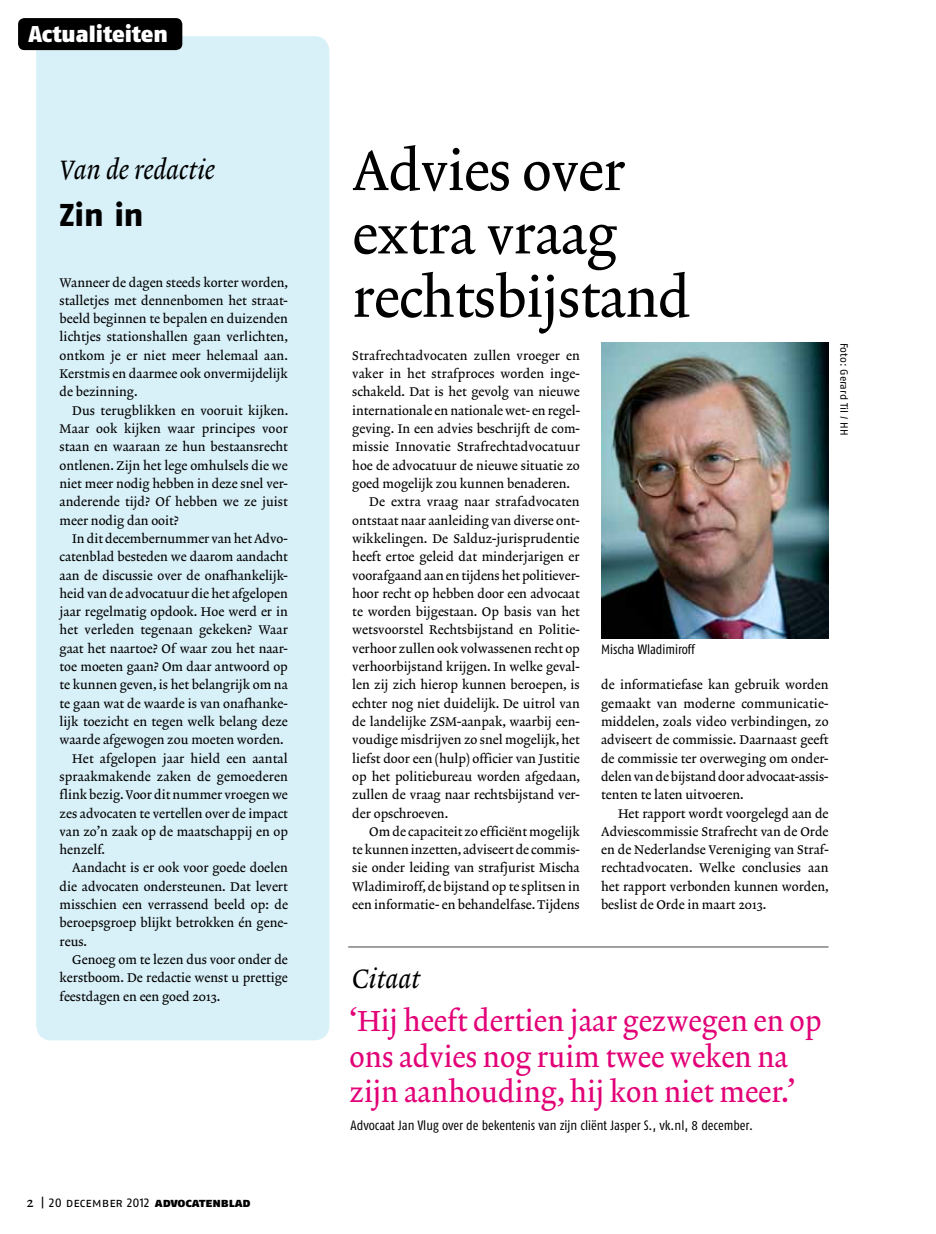
<style>
.page{position:relative;width:936px;height:1234px;background:#fff}
.page>*{position:absolute;margin:0;border:0;box-sizing:border-box;transform-origin:0 0}
.t1{font:55.2px/63.3px "Lexicon No 2 Roman A Txt";letter-spacing:-.01em;color:#000}
.t2{font:31.5px "Fago No Exb Lf";color:#000}
.t3{font:29.4px/35.4px "Lexicon No 2 Roman A Txt";color:#e20177;scale:.96 1}
.t4{font:27px "Lexicon No 2 Italic A Txt";color:#000}
.t5{font:22.8px "Fago No Black Lf";color:#fff}
.t6{font:13.5px "Fago Co Regular Lf";color:#000}
.t7{font:12.75px/18.3px "Lexicon No 2 Roman A Txt";color:#000;text-align:justify}
.t8{font:12.75px "Fago No Regular Lf Caps";letter-spacing:-.01em;color:#000}
.t9{font:10.5px "Fago No Regular LF";letter-spacing:-.005em;color:#000}
.s1{font-family:"Lexicon No 2 Roman A Txt";font-size:14.25px}
.s2{font-family:"Fago No Black Lf Caps"}
</style>
<div class="page">
<div style="left:36px;top:36px;width:293px;height:1004px;background:#d8f0f8;border-radius:15px"></div>
<div style="left:18px;top:18px;width:164px;height:32px;background:#000;border-radius:6px"></div>
<hr style="left:348px;top:946px;width:480px;height:1px;background:#808285">
<img style="left:601px;top:342px;width:227px;height:296px">
<h3 class="t5" style="left:28px;top:20px;width:141px">Actualiteiten</h3>
<h3 class="t4" style="left:60px;top:154px;width:157px">Van de redactie</h3>
<h2 class="t2" style="left:60px;top:196px;width:86px">Zin in</h2>
<p class="t7" style="left:60px;top:273px;width:230px">Wanneer de dagen steeds korter worden, stalletjes met dennenbomen het straat&shy;beeld beginnen te bepalen en duizenden lichtjes stationshallen gaan verlichten, ontkom je er niet meer helemaal aan.<br>Kerstmis en daarmee ook onvermijdelijk de bezinning.</p>
<p class="t7" style="left:60px;top:401px;width:230px;text-indent:13px">Dus terugblikken en vooruit kijken.<br>Maar ook kijken waar principes voor staan en waaraan ze hun bestaansrecht ontlenen. Zijn het lege omhulsels die we niet meer nodig hebben in deze snel ver&shy;anderende tijd? Of hebben we ze juist meer nodig dan ooit?</p>
<p class="t7" style="left:72px;top:530px;width:217px">In dit decembernummer van het Advo-</p>
<p class="t7" style="left:60px;top:548px;width:230px">catenblad besteden we daarom aandacht</p>
<p class="t7" style="left:60px;top:566px;width:230px">aan de discussie over de onafhankelijk-</p>
<p class="t7" style="left:60px;top:584px;width:230px">heid van de advocatuur die het afgelopen</p>
<p class="t7" style="left:60px;top:603px;width:230px">jaar regelmatig opdook. Hoe werd er in</p>
<p class="t7" style="left:60px;top:621px;width:230px">het verleden tegenaan gekeken? Waar</p>
<p class="t7" style="left:60px;top:639px;width:230px">gaat het naartoe? Of waar zou het naar-</p>
<p class="t7" style="left:60px;top:658px;width:230px">toe moeten gaan? Om daar antwoord op</p>
<p class="t7" style="left:60px;top:676px;width:230px">te kunnen geven, is het belangrijk om na</p>
<p class="t7" style="left:60px;top:694px;width:230px">te gaan wat de waarde is van onafhanke-</p>
<p class="t7" style="left:60px;top:713px;width:230px">lijk toezicht en tegen welk belang deze</p>
<p class="t7" style="left:60px;top:731px;width:226px">waarde afgewogen zou moeten worden.</p>
<p class="t7" style="left:72px;top:749px;width:217px">Het afgelopen jaar hield een aantal</p>
<p class="t7" style="left:60px;top:767px;width:230px">spraakmakende zaken de gemoederen</p>
<p class="t7" style="left:60px;top:786px;width:230px">flink bezig. Voor dit nummer vroegen we</p>
<p class="t7" style="left:60px;top:804px;width:230px">zes advocaten te vertellen over de impact</p>
<p class="t7" style="left:60px;top:822px;width:230px">van zo’n zaak op de maatschappij en op</p>
<p class="t7" style="left:60px;top:841px;width:47px">henzelf.</p>
<p class="t7" style="left:72px;top:859px;width:217px">Aandacht is er ook voor goede doelen</p>
<p class="t7" style="left:60px;top:877px;width:230px">die advocaten ondersteunen. Dat levert</p>
<p class="t7" style="left:60px;top:895px;width:230px">misschien een verrassend beeld op: de</p>
<p class="t7" style="left:60px;top:914px;width:230px">beroepsgroep blijkt betrokken én gene-</p>
<p class="t7" style="left:60px;top:932px;width:29px">reus.</p>
<p class="t7" style="left:72px;top:950px;width:217px">Genoeg om te lezen dus voor onder de</p>
<p class="t7" style="left:60px;top:969px;width:230px">kerstboom. De redactie wenst u prettige</p>
<p class="t7" style="left:60px;top:987px;width:162px">feestdagen en een goed 2013.</p>
<p class="t8" style="left:27px;top:1194px;width:226px"><span class="s1">2</span> | 20 december 2012 <span class="s2">advocatenblad</span></p>
<h1 class="t1" style="left:352px;top:142px;width:339px">Advies over extra vraag rechtsbijstand</h1>
<p class="t7" style="left:352px;top:347px;width:229px">Strafrechtadvocaten zullen vroeger en</p>
<p class="t7" style="left:352px;top:365px;width:229px">vaker in het strafproces worden inge-</p>
<p class="t7" style="left:352px;top:383px;width:229px">schakeld. Dat is het gevolg van nieuwe</p>
<p class="t7" style="left:352px;top:402px;width:229px">internationale en nationale wet- en regel-</p>
<p class="t7" style="left:352px;top:420px;width:229px">geving. In een advies beschrijft de com-</p>
<p class="t7" style="left:352px;top:438px;width:229px">missie Innovatie Strafrechtadvocatuur</p>
<p class="t7" style="left:352px;top:456px;width:229px">hoe de advocatuur de nieuwe situatie zo</p>
<p class="t7" style="left:352px;top:475px;width:219px">goed mogelijk zou kunnen benaderen.</p>
<p class="t7" style="left:369px;top:493px;width:212px">De extra vraag naar strafadvocaten</p>
<p class="t7" style="left:352px;top:511px;width:229px">ontstaat naar aanleiding van diverse ont-</p>
<p class="t7" style="left:352px;top:530px;width:229px">wikkelingen. De Salduz-jurisprudentie</p>
<p class="t7" style="left:352px;top:548px;width:229px">heeft ertoe geleid dat minderjarigen er</p>
<p class="t7" style="left:352px;top:566px;width:229px">voorafgaand aan en tijdens het politiever-</p>
<p class="t7" style="left:352px;top:584px;width:229px">hoor recht op hebben door een advocaat</p>
<p class="t7" style="left:352px;top:603px;width:229px">te worden bijgestaan. Op basis van het</p>
<p class="t7" style="left:352px;top:621px;width:229px">wetsvoorstel Rechtsbijstand en Politie-</p>
<p class="t7" style="left:352px;top:639px;width:229px">verhoor zullen ook volwassenen recht op</p>
<p class="t7" style="left:352px;top:658px;width:229px">verhoorbijstand krijgen. In welke geval-</p>
<p class="t7" style="left:352px;top:676px;width:229px">len zij zich hierop kunnen beroepen, is</p>
<p class="t7" style="left:352px;top:694px;width:229px">echter nog niet duidelijk. De uitrol van</p>
<p class="t7" style="left:352px;top:713px;width:229px">de landelijke ZSM-aanpak, waarbij een-</p>
<p class="t7" style="left:352px;top:731px;width:229px">voudige misdrijven zo snel mogelijk, het</p>
<p class="t7" style="left:352px;top:749px;width:229px">liefst door een (hulp) officier van Justitie</p>
<p class="t7" style="left:352px;top:767px;width:229px">op het politiebureau worden afgedaan,</p>
<p class="t7" style="left:352px;top:786px;width:229px">zullen de vraag naar rechtsbijstand ver-</p>
<p class="t7" style="left:352px;top:804px;width:97px">der opschroeven.</p>
<p class="t7" style="left:369px;top:822px;width:212px">Om de capaciteit zo efficiënt mogelijk</p>
<p class="t7" style="left:352px;top:841px;width:229px">te kunnen inzetten, adviseert de commis-</p>
<p class="t7" style="left:352px;top:859px;width:229px">sie onder leiding van strafjurist Mischa</p>
<p class="t7" style="left:352px;top:877px;width:229px">Wladimiroff, de bijstand op te splitsen in</p>
<p class="t7" style="left:352px;top:896px;width:229px">een informatie- en behandelfase. Tijdens</p>
<p class="t6" style="left:601px;top:642px;width:95px">Mischa Wladimiroff</p>
<p class="t7" style="left:601px;top:676px;width:229px">de informatiefase kan gebruik worden gemaakt van moderne communicatie&shy;middelen, zoals video verbindingen, zo adviseert de commissie. Daarnaast geeft de commissie ter overweging om onder&shy;delen van de bijstand door advocaat-assis&shy;tenten te laten uitvoeren.</p>
<p class="t7" style="left:601px;top:804px;width:229px;text-indent:17px">Het rapport wordt voorgelegd aan de Adviescommissie Strafrecht van de Orde en de Nederlandse Vereniging van Straf&shy;rechtadvocaten. Welke conclusies aan het rapport verbonden kunnen worden, beslist de Orde in maart 2013.</p>
<p class="t9" style="left:850px;top:342px;width:95px;rotate:90deg">Foto: Gerard Til / HH</p>
<h3 class="t4" style="left:352px;top:962px;width:69px">Citaat</h3>
<h3 class="t3" style="left:349px;top:1004px;width:493px">‘Hij heeft dertien jaar gezwegen en op ons advies nog ruim twee weken na zijn aanhouding, hij kon niet meer.’</h3>
<p class="t6" style="left:350px;top:1117px;width:404px">Advocaat Jan Vlug over de bekentenis van zijn cliënt Jasper S., vk.nl, 8 december.</p>
</div>
